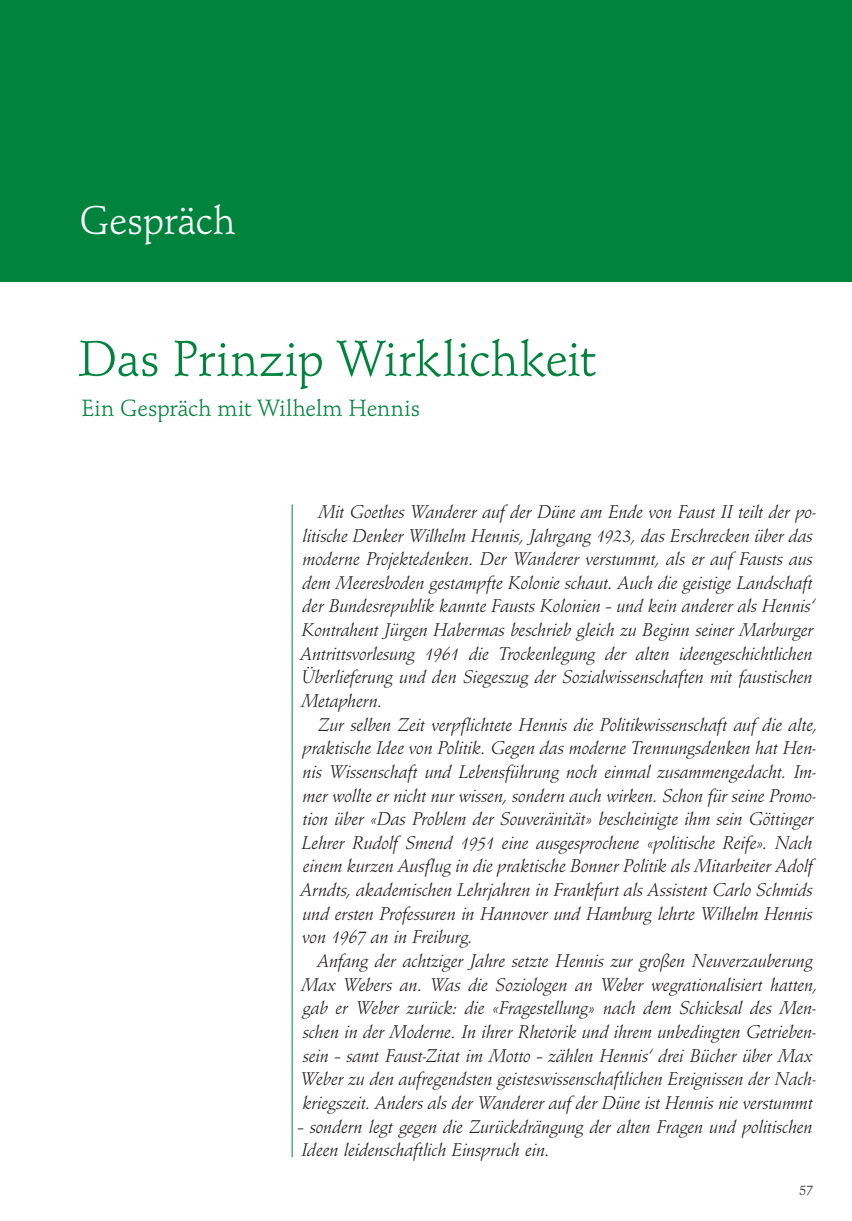
<style>
.page{position:relative;width:852px;height:1221px;background:#fff}
.page>*{position:absolute;margin:0;border:0;box-sizing:border-box;transform-origin:0 0}
.t1{font:52.5px "Schneidler OSF";color:#00843d}
.t2{font:42px "Schneidler OSF";letter-spacing:-.005em;color:#fff}
.t3{font:24.5px "Schneidler OSF";letter-spacing:.005em;color:#00843d}
.t4{font:19.25px/23.6px "Schneidler Ita";letter-spacing:-.005em;color:#231f20}
.t5{font:14px "Schneidler OSF";color:#231f20}
</style>
<div class="page">
<div style="left:0;top:0;width:851px;height:282px;background:#00843d"></div>
<hr style="left:292px;top:504px;width:1px;height:652px;background:#00843d">
<h2 class="t2" style="left:79px;top:197px;width:157px">Gespräch</h2>
<h1 class="t1" style="left:78px;top:329px;width:518px">Das Prinzip Wirklichkeit</h1>
<p class="t3" style="left:81px;top:394px;width:340px">Ein Gespräch mit Wilhelm Hennis</p>
<p class="t4" style="left:300px;top:500px;width:516px;text-indent:18px">Mit Goethes Wanderer auf der Düne am Ende von Faust II teilt der po&shy;litische Denker Wilhelm Hennis, Jahrgang 1923, das Erschrecken über das moderne Projektedenken. Der Wanderer verstummt, als er auf Fausts aus dem Meeresboden gestampfte Kolonie schaut. Auch die geistige Landschaft der Bundesrepublik kannte Fausts Kolonien – und kein anderer als Hennis‘ Kontrahent Jürgen Habermas beschrieb gleich zu Beginn seiner Marburger Antrittsvorlesung 1961 die Trockenlegung der alten ideengeschichtlichen Überlieferung und den Siegeszug der Sozialwissenschaften mit faustischen Metaphern.</p>
<p class="t4" style="left:300px;top:712px;width:518px;text-indent:18px">Zur selben Zeit verpflichtete Hennis die Politikwissenschaft auf die alte, praktische Idee von Politik. Gegen das moderne Trennungsdenken hat Hen&shy;nis Wissenschaft und Lebensführung noch einmal zusammengedacht. Im&shy;mer wollte er nicht nur wissen, sondern auch wirken. Schon für seine Promo&shy;tion über «Das Problem der Souveränität» bescheinigte ihm sein Göttinger Lehrer Rudolf Smend 1951 eine ausgesprochene «politische Reife». Nach einem kurzen Ausflug in die praktische Bonner Politik als Mitarbeiter Adolf Arndts, akademischen Lehrjahren in Frankfurt als Assistent Carlo Schmids und ersten Professuren in Hannover und Hamburg lehrte Wilhelm Hennis von 1967 an in Freiburg.</p>
<p class="t4" style="left:300px;top:949px;width:518px;text-indent:17px">Anfang der achtziger Jahre setzte Hennis zur großen Neuverzauberung Max Webers an. Was die Soziologen an Weber wegrationalisiert hatten, gab er Weber zurück: die «Fragestellung» nach dem Schicksal des Men&shy;schen in der Moderne. In ihrer Rhetorik und ihrem unbedingten Getrieben&shy;sein – samt Faust-Zitat im Motto – zählen Hennis‘ drei Bücher über Max Weber zu den aufregendsten geisteswissenschaftlichen Ereignissen der Nach&shy;kriegszeit. Anders als der Wanderer auf der Düne ist Hennis nie verstummt</p>
<p class="t4" style="left:298px;top:1114px;width:516px">– sondern legt gegen die Zurückdrängung der alten Fragen und politischen<br>Ideen leidenschaftlich Einspruch ein.</p>
<p class="t5" style="left:799px;top:1178px;width:15px">57</p>
</div>
